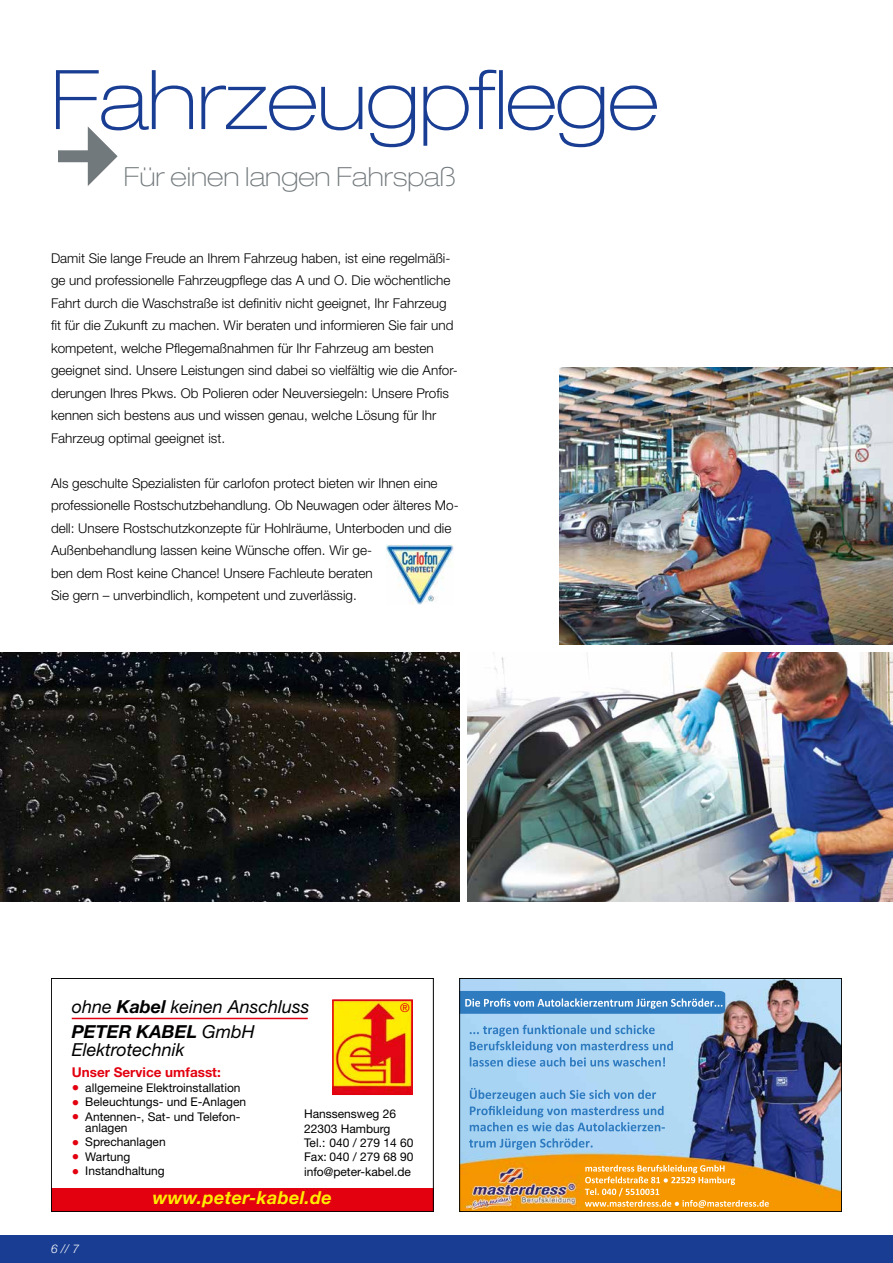
<style>
.page{position:relative;width:893px;height:1263px;background:#fff}
.page>*{position:absolute;margin:0;border:0;box-sizing:border-box;transform-origin:0 0}
.t1{font:100 expanded 82.5px "Helvetica Neue LT Std";letter-spacing:-.01em;color:#183d92}
.t2{font:100 expanded 26.4px "Helvetica Neue LT Std";color:#72797c}
.t3{font:italic 18px/18px "Helvetica Neue";color:#000}
.t4{font:italic 700 18px "Helvetica Neue";letter-spacing:.02em;color:#ffed00}
.t5{font:300 13.5px/22.5px "Helvetica Neue LT Std";color:#000}
.t6{font:700 13.5px "Helvetica Neue";color:#e3000f}
.t7{font:12px/14.4px "Helvetica Neue";color:#000}
.t8{font:italic 300 12px "Helvetica Neue LT Std";color:#fff}
.t9{font:12px "Helvetica Neue";color:#e3000f}
.s1{font-weight:700}
.s2{font-size:15px;color:#e3000f}
</style>
<div class="page">
<img style="left:461px;top:980px;width:379px;height:230px">
<img style="left:461px;top:991px;width:264px;height:23px">
<div style="left:459px;top:978px;width:383px;height:234px;border:1px solid #000"></div>
<img style="left:335px;top:1002px;width:75px;height:90px">
<div style="left:332px;top:999px;width:81px;height:96px;border:2px solid #e3000f"></div>
<hr style="left:72px;top:1018px;width:236px;height:1px;background:#e3000f">
<div style="left:51px;top:1188px;width:383px;height:24px;background:#e3000f"></div>
<div style="left:51px;top:978px;width:383px;height:234px;border:1px solid #000"></div>
<div style="left:0;top:1235px;width:893px;height:28px;background:#183d92"></div>
<img style="left:0;top:653px;width:459px;height:248px">
<img style="left:468px;top:653px;width:425px;height:248px">
<img style="left:559px;top:368px;width:334px;height:276px">
<img style="left:387px;top:545px;width:67px;height:60px">
<h1 class="t1" style="left:51px;top:51px;width:609px">Fahrzeugpflege</h1>
<h2 class="t2" style="left:124px;top:161px;width:333px">Für einen langen Fahrspaß</h2>
<p class="t5" style="left:51px;top:246px;width:408px">Damit Sie lange Freude an Ihrem Fahrzeug haben, ist eine regelmäßi&shy;ge und professionelle Fahrzeugpflege das A und O. Die wöchentliche Fahrt durch die Waschstraße ist definitiv nicht geeignet, Ihr Fahrzeug fit für die Zukunft zu machen. Wir beraten und informieren Sie fair und kompetent, welche Pflegemaßnahmen für Ihr Fahrzeug am besten geeignet sind. Unsere Leistungen sind dabei so vielfältig wie die Anfor&shy;derungen Ihres Pkws. Ob Polieren oder Neuversiegeln: Unsere Profis kennen sich bestens aus und wissen genau, welche Lösung für Ihr Fahrzeug optimal geeignet ist.</p>
<p class="t5" style="left:51px;top:471px;width:409px">Als geschulte Spezialisten für carlofon protect bieten wir Ihnen eine professionelle Rostschutzbehandlung. Ob Neuwagen oder älteres Mo&shy;dell: Unsere Rostschutzkonzepte für Hohlräume, Unterboden und die Außenbehandlung lassen keine Wünsche offen. Wir ge-<br>ben dem Rost keine Chance! Unsere Fachleute beraten<br>Sie gern – unverbindlich, kompetent und zuverlässig.</p>
<h3 class="t3" style="left:72px;top:998px;width:239px">ohne <span class="s1">Kabel</span> keinen Anschluss</h3>
<h3 class="t3" style="left:72px;top:1023px;width:185px"><span class="s1">Peter Kabel</span> GmbH<br>Elektrotechnik</h3>
<p class="t9" style="left:400px;top:1001px;width:11px">®</p>
<p class="t6" style="left:72px;top:1064px;width:151px">Unser Service umfasst:</p>
<p class="t7" style="left:72px;top:1080px;width:170px"><span class="s2">•</span> allgemeine Elektroinstallation</p>
<p class="t7" style="left:72px;top:1094px;width:176px"><span class="s2">•</span> Beleuchtungs- und E-Anlagen</p>
<p class="t7" style="left:85px;top:1110px;width:157px;line-height:11.4px;text-indent:-14px"><span class="s2">•</span> Antennen-, Sat- und Telefon&shy;anlagen</p>
<p class="t7" style="left:72px;top:1135px;width:95px"><span class="s2">•</span> Sprechanlagen</p>
<p class="t7" style="left:72px;top:1149px;width:60px"><span class="s2">•</span> Wartung</p>
<p class="t7" style="left:72px;top:1163px;width:95px"><span class="s2">•</span> Instandhaltung</p>
<p class="t7" style="left:304px;top:1107px;width:111px">Hanssensweg 26<br>22303 Hamburg<br>Tel.: 040 / 279 14 60<br>Fax: 040 / 279 68 90 info@peter-kabel.de</p>
<p class="t8" style="left:51px;top:1242px;width:30px">6 // 7</p>
<h3 class="t4" style="left:153px;top:1187px;width:180px">www.peter-kabel.de</h3>
</div>
